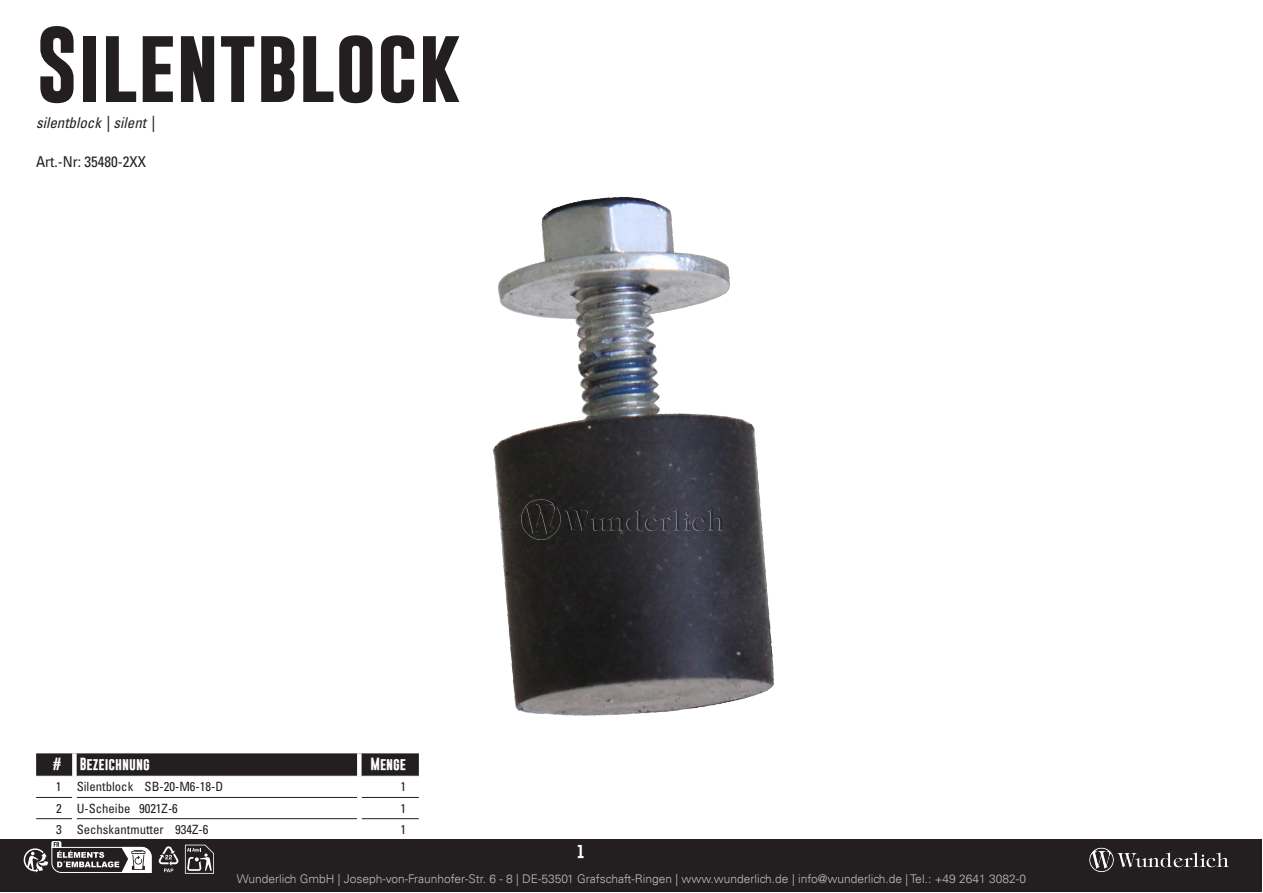
<style>
.page{position:relative;width:1263px;height:893px;background:#fff}
.page>*{position:absolute;margin:0;border:0;box-sizing:border-box;transform-origin:0 0}
.t1{font:700 76.5px "Gobold";color:#231f20}
.t2{font:italic condensed 15px "Univers LT Std";color:#231f20}
.t3{font:condensed 15px "Univers LT Std";color:#231f20}
.t4{font:700 13.5px "Gobold";color:#fff}
.t5{font:condensed 12.75px "Univers LT Std";color:#231f20}
.t6{font:700 12.75px "Gobold";color:#fff}
.t7{font:300 12px "Univers LT";color:#bcbdc0}
</style>
<div class="page">
<img style="left:493px;top:196px;width:281px;height:520px">
<img style="left:522px;top:498px;width:206px;height:41px">
<svg style="left:36px;top:753px;width:383px;height:23px;background:#292526"></svg>
<div style="left:72px;top:753px;width:5px;height:23px;background:#fff"></div>
<div style="left:357px;top:753px;width:5px;height:23px;background:#fff"></div>
<hr style="left:36px;top:797px;width:36px;height:1px;background:#231f20">
<hr style="left:77px;top:797px;width:280px;height:1px;background:#231f20">
<hr style="left:362px;top:797px;width:57px;height:1px;background:#231f20">
<hr style="left:36px;top:818px;width:36px;height:1px;background:#231f20">
<hr style="left:77px;top:818px;width:280px;height:1px;background:#231f20">
<hr style="left:362px;top:818px;width:57px;height:1px;background:#231f20">
<div style="left:1px;top:840px;width:1261px;height:52px;background:#231f20"></div>
<img style="left:1086px;top:839px;width:176px;height:33px">
<svg style="left:158px;top:846px;width:20px;height:26px"></svg>
<svg style="left:24px;top:841px;width:128px;height:32px"></svg>
<svg style="left:185px;top:845px;width:29px;height:29px"></svg>
<h1 class="t1" style="left:36px;top:15px;width:426px">Silentblock</h1>
<p class="t2" style="left:36px;top:113px;width:121px">silentblock | silent |</p>
<p class="t3" style="left:36px;top:152px;width:111px">Art.-Nr: 35480-2XX</p>
<p class="t6" style="left:53px;top:756px;width:10px">#</p>
<p class="t6" style="left:80px;top:756px;width:71px">Bezeichnung</p>
<p class="t6" style="left:370px;top:756px;width:37px">Menge</p>
<p class="t5" style="left:56px;top:779px;width:169px">1 Silentblock SB-20-M6-18-D</p>
<p class="t5" style="left:400px;top:779px;width:7px">1</p>
<p class="t5" style="left:56px;top:800px;width:123px">2 U-Scheibe 9021Z-6</p>
<p class="t5" style="left:400px;top:800px;width:7px">1</p>
<p class="t5" style="left:56px;top:821px;width:154px">3 Sechskantmutter 934Z-6</p>
<p class="t5" style="left:400px;top:821px;width:7px">1</p>
<p class="t4" style="left:577px;top:843px;width:9px">1</p>
<p class="t7" style="left:237px;top:871px;width:790px">Wunderlich GmbH | Joseph-von-Fraunhofer-Str. 6 - 8 | DE-53501 Grafschaft-Ringen | www.wunderlich.de | info@wunderlich.de | Tel.: +49 2641 3082-0</p>
</div>
